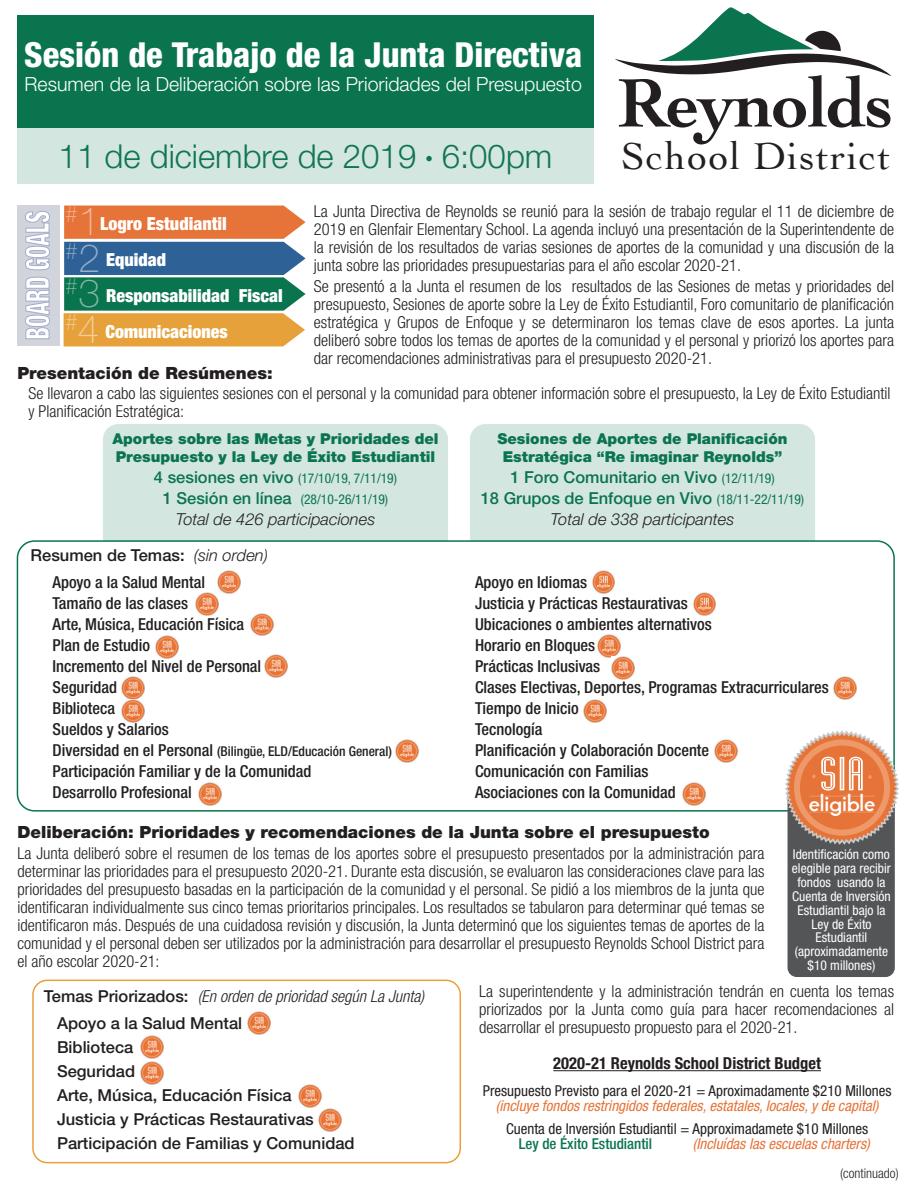
<style>
.page{position:relative;width:918px;height:1188px;background:#fff}
.page>*{position:absolute;margin:0;border:0;box-sizing:border-box;transform-origin:0 0}
.t1{font:46.8px "Industria LT Std Inline";color:#fff;scale:1.33 1}
.t2{font:39.3px "Cochin";letter-spacing:.04em;color:#231f20}
.t3{font:800 condensed 34.5px "Helvetica Neue LT Std";color:#fff}
.t4{font:300 33px "Helvetica Neue LT Std";color:#117651}
.t5{font:600 23.4px "Sans Serif FLF";letter-spacing:-.03em;color:#fff}
.t6{font:100 22.65px "Helvetica Neue LT Std";color:#fff}
.t7{font:300 19.5px "Helvetica Neue LT Std";color:#fff}
.t8{font:900 condensed 18px "Helvetica Neue LT Std";color:#fff}
.t9{font:900 16.8px "Helvetica Neue LT Std";color:#231f20}
.t10{font:300 condensed 16.5px/18px "Helvetica Neue LT Std";color:#231f20;text-align:justify}
.t11{font:500 condensed 16.5px/21px "Helvetica Neue LT Std";color:#231f20}
.t12{font:500 16.5px/24px "Helvetica Neue LT Std";color:#231f20}
.t13{font:500 16.5px/21px "Helvetica Neue LT Std";color:#0a744f;text-align:center}
.t14{font:italic 300 condensed 16.5px "Helvetica Neue LT Std";color:#231f20}
.t15{font:700 condensed 16.5px "Helvetica Neue LT Std";color:#231f20}
.t16{font:italic 300 16.5px "Helvetica Neue LT Std";color:#231f20}
.t17{font:900 15px/18px "Helvetica Neue LT Std";color:#0a744f}
.t18{font:condensed 15px "Helvetica Neue LT Std";color:#231f20}
.t19{font:italic condensed 15px "Helvetica Neue LT Std";color:#e67337}
.t20{font:500 condensed 15px "Helvetica Neue LT Std";color:#0a744f}
.t21{font:condensed 13.5px/14px "Helvetica Neue LT Std";color:#fff;text-align:center}
.t22{font:condensed 13.5px/21px "Helvetica Neue LT Std";color:#0a744f;text-align:center}
.t23{font:500 condensed 13.5px "Helvetica Neue LT Std";color:#231f20}
.t24{font:300 condensed 13.5px "Helvetica Neue LT Std";color:#231f20}
.s1{font-size:39px}
.s2{font-weight:500;font-stretch:normal;font-size:16.5px}
.s3{font-weight:300;font-style:italic}
.s4{font-weight:400;font-stretch:condensed;font-size:13.5px}
.s5{font-weight:300;font-style:italic;color:#231f20}
.s6{font-size:16.5px}
.s7{font-weight:500;font-style:normal;font-stretch:normal}
</style>
<div class="page">
<div style="left:17px;top:15px;width:577px;height:113px;background:#0a744f"></div>
<div style="left:17px;top:128px;width:577px;height:56px;background:#d3e6df"></div>
<svg style="left:64px;top:206px;width:242px;height:140px;background:#8c8766"></svg>
<div style="left:17px;top:206px;width:43px;height:140px;background:#d2d4db"></div>
<svg style="left:25px;top:277px;width:25px;height:62px"></svg>
<svg style="left:25px;top:211px;width:25px;height:59px"></svg>
<svg style="left:615px;top:7px;width:276px;height:137px"></svg>
<div style="left:103px;top:424px;width:345px;height:142px;background:#d3e6df;border-radius:15px"></div>
<div style="left:470px;top:424px;width:345px;height:142px;background:#d3e6df;border-radius:15px"></div>
<div style="left:17px;top:541px;width:877px;height:270px;background:#fff;border-radius:17px"></div>
<div style="left:17px;top:540px;width:878px;height:272px;border:2px solid #0a744f;border-radius:17px"></div>
<img style="left:217px;top:571px;width:23px;height:23px">
<img style="left:196px;top:592px;width:23px;height:23px">
<img style="left:251px;top:613px;width:23px;height:23px">
<img style="left:155px;top:636px;width:23px;height:23px">
<img style="left:264px;top:655px;width:23px;height:23px">
<img style="left:121px;top:676px;width:23px;height:46px">
<img style="left:396px;top:740px;width:23px;height:23px">
<img style="left:199px;top:782px;width:23px;height:23px">
<img style="left:592px;top:571px;width:23px;height:23px">
<img style="left:693px;top:592px;width:23px;height:23px">
<img style="left:598px;top:634px;width:23px;height:23px">
<img style="left:611px;top:656px;width:23px;height:23px">
<img style="left:834px;top:676px;width:23px;height:23px">
<img style="left:583px;top:699px;width:23px;height:23px">
<img style="left:715px;top:740px;width:23px;height:23px">
<img style="left:683px;top:782px;width:23px;height:23px">
<svg style="left:785px;top:730px;width:114px;height:247px;background:#967565"></svg>
<hr style="left:809px;top:796px;width:66px;height:1px;background:#ee9360">
<hr style="left:809px;top:812px;width:66px;height:1px;background:#ee9360">
<div style="left:32px;top:980px;width:429px;height:183px;border:2px solid #e7a13a;border-radius:14px"></div>
<img style="left:247px;top:1011px;width:23px;height:23px">
<img style="left:141px;top:1036px;width:23px;height:23px">
<img style="left:141px;top:1061px;width:23px;height:23px">
<img style="left:299px;top:1084px;width:23px;height:23px">
<img style="left:318px;top:1109px;width:23px;height:23px">
<hr style="left:553px;top:1070px;width:268px;height:1px;background:#231f20">
<svg style="left:426px;top:156px;width:6px;height:5px"></svg>
<h3 class="t3" style="left:24px;top:34px;width:560px">Sesión de Trabajo de la Junta Directiva</h3>
<p class="t7" style="left:25px;top:72px;width:559px">Resumen de la Deliberación sobre las Prioridades del Presupuesto</p>
<h3 class="t4" style="left:59px;top:136px;width:495px">11 de diciembre de 2019 6:00pm</h3>
<h2 class="t2" style="left:621px;top:134px;width:271px">School District</h2>
<h3 class="t6" style="left:66px;top:201px;width:36px">#<span class="s1">1</span></h3>
<p class="t8" style="left:100px;top:213px;width:128px">Logro Estudiantil</p>
<h3 class="t6" style="left:66px;top:238px;width:36px">#<span class="s1">2</span></h3>
<h3 class="t6" style="left:66px;top:273px;width:36px">#<span class="s1">3</span></h3>
<p class="t8" style="left:106px;top:249px;width:62px">Equidad</p>
<p class="t8" style="left:106px;top:284px;width:178px">Responsabilidad Fiscal</p>
<h3 class="t6" style="left:65px;top:309px;width:36px">#<span class="s1">4</span></h3>
<p class="t8" style="left:105px;top:320px;width:124px">Comunicaciones</p>
<p class="t9" style="left:17px;top:363px;width:257px">Presentación de Resúmenes:</p>
<p class="t10" style="left:314px;top:202px;width:582px">La Junta Directiva de Reynolds se reunió para la sesión de trabajo regular el 11 de diciembre de 2019 en Glenfair Elementary School. La agenda incluyó una presentación de la Superintendente de la revisión de los resultados de varias sesiones de aportes de la comunidad y una discusión de la junta sobre las prioridades presupuestarias para el año escolar 2020-21.</p>
<p class="t10" style="left:314px;top:277px;width:582px">Se presentó a la Junta el resumen de los resultados de las Sesiones de metas y prioridades del presupuesto, Sesiones de aporte sobre la Ley de Éxito Estudiantil, Foro comunitario de planificación estratégica y Grupos de Enfoque y se determinaron los temas clave de esos aportes. La junta deliberó sobre todos los temas de aportes de la comunidad y el personal y priorizó los aportes para dar recomendaciones administrativas para el presupuesto 2020-21.</p>
<p class="t10" style="left:28px;top:384px;width:864px">Se llevaron a cabo las siguientes sesiones con el personal y la comunidad para obtener información sobre el presupuesto, la Ley de Éxito Estudiantil y Planificación Estratégica:</p>
<p class="t17" style="left:112px;top:430px;width:328px">Aportes sobre las Metas y Prioridades del<br>Presupuesto y la Ley de Éxito Estudiantil</p>
<p class="t22" style="left:154px;top:468px;width:245px"><span class="s2">4 sesiones en vivo</span> (17/10/19, 7/11/19)<br><span class="s2">1 Sesión en línea</span> (28/10-26/11/19)</p>
<p class="t16" style="left:176px;top:510px;width:201px">Total de 426 participaciones</p>
<p class="t12" style="left:31px;top:543px;width:239px">Resumen de Temas: <span class="s3">(sin orden)</span></p>
<p class="t17" style="left:497px;top:430px;width:292px;text-align:center">Sesiones de Aportes de Planificación<br>Estratégica “Re imaginar Reynolds”</p>
<p class="t13" style="left:481px;top:467px;width:325px">1 Foro Comunitario en Vivo <span class="s4">(12/11/19)<br></span>18 Grupos de Enfoque en Vivo <span class="s4">(18/11-22/11/19)<br></span><span class="s5">Total de 338 participantes</span></p>
<p class="t11" style="left:52px;top:572px;width:210px">Apoyo a la Salud Mental<br>Tamaño de las clases<br>Arte, Música, Educación Física<br>Plan de Estudio<br>Incremento del Nivel de Personal<br>Seguridad<br>Biblioteca<br>Sueldos y Salarios</p>
<p class="t23" style="left:52px;top:743px;width:341px"><span class="s6">Diversidad en el Personal</span> (Bilingüe, ELD/Educación General)</p>
<p class="t11" style="left:52px;top:761px;width:260px">Participación Familiar y de la Comunidad<br>Desarrollo Profesional</p>
<p class="t11" style="left:475px;top:572px;width:355px">Apoyo en Idiomas<br>Justicia y Prácticas Restaurativas<br>Ubicaciones o ambientes alternativos<br>Horario en Bloques<br>Prácticas Inclusivas<br>Clases Electivas, Deportes, Programas Extracurriculares<br>Tiempo de Inicio<br>Tecnología<br>Planificación y Colaboración Docente<br>Comunicación con Familias<br>Asociaciones con la Comunidad</p>
<h1 class="t1" style="left:819px;top:748px;width:36px">SIA</h1>
<h3 class="t5" style="left:809px;top:790px;width:68px">eligible</h3>
<p class="t21" style="left:792px;top:847px;width:100px">Identificación como elegible para recibir fondos usando la<br>Cuenta de Inversión<br>Estudiantil bajo la<br>Ley de Éxito<br>Estudiantil (aproximadamente $10 millones)</p>
<p class="t9" style="left:17px;top:822px;width:694px">Deliberación: Prioridades y recomendaciones de la Junta sobre el presupuesto</p>
<p class="t10" style="left:17px;top:844px;width:749px">La Junta deliberó sobre el resumen de los temas de los aportes sobre el presupuesto presentados por la administración para determinar las prioridades para el presupuesto 2020-21. Durante esta discusión, se evaluaron las consideraciones clave para las prioridades del presupuesto basadas en la participación de la comunidad y el personal. Se pidió a los miembros de la junta que identificaran individualmente sus cinco temas prioritarios principales. Los resultados se tabularon para determinar qué temas se identificaron más. Después de una cuidadosa revisión y discusión, la Junta determinó que los siguientes temas de aportes de la comunidad y el personal deben ser utilizados por la administración para desarrollar el presupuesto Reynolds School District para el año escolar 2020-21:</p>
<p class="t14" style="left:44px;top:986px;width:382px"><span class="s7">Temas Priorizados:</span> (En orden de prioridad según La Junta)</p>
<p class="t12" style="left:57px;top:1011px;width:299px">Apoyo a la Salud Mental<br>Biblioteca<br>Seguridad<br>Arte, Música, Educación Física<br>Justicia y Prácticas Restaurativas<br>Participación de Familias y Comunidad</p>
<p class="t10" style="left:479px;top:982px;width:416px">La superintendente y la administración tendrán en cuenta los temas priorizados por la Junta como guía para hacer recomendaciones al desarrollar el presupuesto propuesto para el 2020-21.</p>
<p class="t15" style="left:553px;top:1053px;width:269px">2020-21 Reynolds School District Budget</p>
<p class="t18" style="left:483px;top:1082px;width:410px">Presupuesto Previsto para el 2020-21 = Aproximadamente $210 Millones</p>
<p class="t19" style="left:496px;top:1097px;width:384px">(incluye fondos restringidos federales, estatales, locales, y de capital)</p>
<p class="t18" style="left:506px;top:1120px;width:364px">Cuenta de Inversión Estudiantil = Approximadamete $10 Millones</p>
<p class="t20" style="left:519px;top:1134px;width:135px">Ley de Éxito Estudiantil</p>
<p class="t19" style="left:693px;top:1135px;width:178px">(Incluídas las escuelas charters)</p>
<p class="t24" style="left:840px;top:1166px;width:60px">(continuado)</p>
</div>
